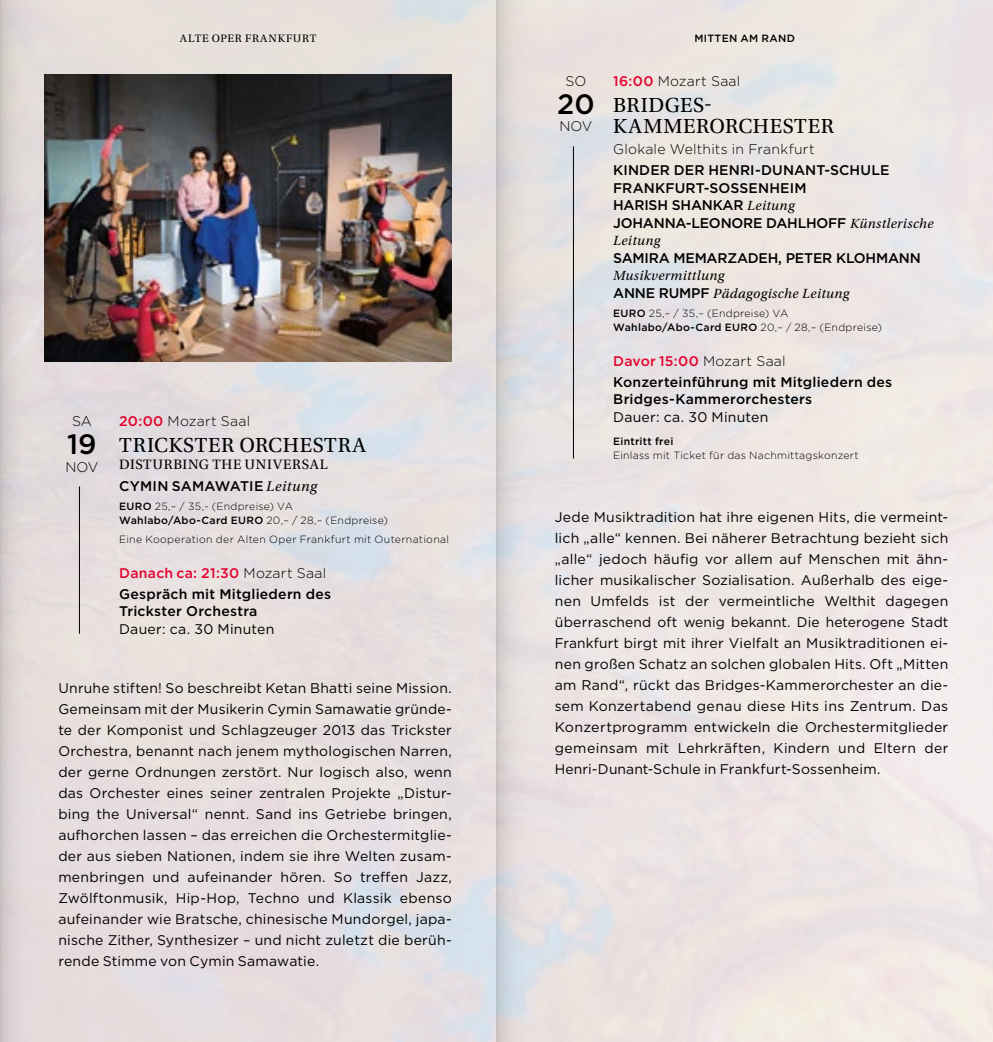
<style>
.page{position:relative;width:993px;height:1042px;background:#fff}
.page>*{position:absolute;margin:0;border:0;box-sizing:border-box;transform-origin:0 0}
.t1{font:500 28px "Gotham";color:#000}
.t2{font:21.35px/21px "Utopia Std";letter-spacing:.03em;color:#000}
.t3{font:14.35px "Utopia Std";letter-spacing:.055em;color:#000}
.t4{font:14px/21px "Gotham";letter-spacing:.015em;color:#000;text-align:justify}
.t5{font:500 14px/17.5px "Gotham";letter-spacing:.01em;color:#000}
.t6{font:300 14px "Gotham";letter-spacing:.015em;color:#000}
.t7{font:italic 14px/17.5px "Utopia Std";letter-spacing:.03em;color:#000}
.t8{font:500 14px "Gotham";letter-spacing:-.015em;color:#000}
.t9{font:11.38px "Utopia Std";letter-spacing:.075em;color:#000}
.t10{font:300 10.5px/14px "Gotham";letter-spacing:.025em;color:#000}
.t11{font:500 10.5px "Gotham";letter-spacing:.025em;color:#000}
.s1{font-weight:500;color:#e4032e}
.s2{font-family:"Utopia Std";font-weight:400;font-style:italic;font-size:14.88px}
.s3{font-weight:500}
.s4{color:#e4032e}
.s5{font-weight:300}
.s6{font-family:"Utopia Std";font-weight:400;font-style:italic}
.s7{font-family:"Gotham";font-weight:500;font-style:normal}
</style>
<div class="page">
<div style="left:0;top:0;width:992px;height:1042px;background:#eae3e2"></div>
<img style="left:71px;top:74px;width:380px;height:287px">
<hr style="left:79px;top:486px;width:1px;height:148px;background:#000">
<hr style="left:573px;top:146px;width:1px;height:312px;background:#000">
<svg style="left:0;top:0;width:71px;height:1042px"></svg>
<svg style="left:496px;top:0;width:71px;height:1042px"></svg>
<p class="t9" style="left:180px;top:32px;width:138px">ALTE OPER FRANKFURT</p>
<p class="t11" style="left:694px;top:32px;width:102px">MITTEN AM RAND</p>
<p class="t6" style="left:72px;top:412px;width:21px">SA</p>
<h1 class="t1" style="left:67px;top:426px;width:31px">19</h1>
<p class="t6" style="left:65px;top:458px;width:34px">NOV</p>
<p class="t6" style="left:119px;top:412px;width:133px"><span class="s1">20:00</span> Mozart Saal</p>
<h2 class="t2" style="left:119px;top:435px;width:248px">TRICKSTER ORCHESTRA</h2>
<p class="t3" style="left:119px;top:457px;width:210px">DISTURBING THE UNIVERSAL</p>
<p class="t5" style="left:119px;top:477px;width:199px">CYMIN SAMAWATIE <span class="s2">Leitung</span></p>
<p class="t10" style="left:119px;top:499px;width:270px"><span class="s3">EURO</span> 25,– / 35,- (Endpreise) VA<br><span class="s3">Wahlabo/Abo-Card EURO</span> 20,– / 28,– (Endpreise)</p>
<p class="t10" style="left:119px;top:532px;width:331px">Eine Kooperation der Alten Oper Frankfurt mit Outernational</p>
<p class="t5" style="left:119px;top:562px;width:213px;line-height:21px"><span class="s4">Danach ca: 21:30</span> <span class="s5">Mozart Saal<br></span>Gespräch mit Mitgliedern des</p>
<p class="t5" style="left:119px;top:602px;width:140px">Trickster Orchestra</p>
<p class="t4" style="left:119px;top:618px;width:157px">Dauer: ca. 30 Minuten</p>
<p class="t4" style="left:58px;top:677px;width:395px">Unruhe stiften! So beschreibt Ketan Bhatti seine Mission.<br>Gemeinsam mit der Musikerin Cymin Samawatie gründe&shy;te der Komponist und Schlagzeuger 2013 das Trickster Orchestra, benannt nach jenem mythologischen Narren, der gerne Ordnungen zerstört. Nur logisch also, wenn das Orchester eines seiner zentralen Projekte „Distur&shy;bing the Universal“ nennt. Sand ins Getriebe bringen, aufhorchen lassen – das erreichen die Orchestermitglie&shy;der aus sieben Nationen, indem sie ihre Welten zusam&shy;menbringen und aufeinander hören. So treffen Jazz, Zwölftonmusik, Hip-Hop, Techno und Klassik ebenso aufeinander wie Bratsche, chinesische Mundorgel, japa&shy;nische Zither, Synthesizer – und nicht zuletzt die berüh&shy;rende Stimme von Cymin Samawatie.</p>
<p class="t6" style="left:565px;top:72px;width:22px">SO</p>
<h1 class="t1" style="left:557px;top:86px;width:39px">20</h1>
<p class="t6" style="left:559px;top:118px;width:34px">NOV</p>
<p class="t6" style="left:613px;top:72px;width:129px"><span class="s1">16:00</span> Mozart Saal</p>
<h2 class="t2" style="left:613px;top:95px;width:222px">BRIDGES-<br>KAMMERORCHESTER</h2>
<p class="t6" style="left:613px;top:140px;width:203px">Glokale Welthits in Frankfurt</p>
<p class="t5" style="left:613px;top:161px;width:322px">KINDER DER HENRI-DUNANT-SCHULE<br>FRANKFURT-SOSSENHEIM<br>HARISH SHANKAR <span class="s6">Leitung<br></span>JOHANNA-LEONORE DAHLHOFF <span class="s6">Künstlerische</span></p>
<p class="t7" style="left:613px;top:232px;width:49px">Leitung</p>
<p class="t8" style="left:613px;top:249px;width:309px">SAMIRA MEMARZADEH, PETER KLOHMANN</p>
<p class="t7" style="left:613px;top:267px;width:238px">Musikvermittlung<br><span class="s7">ANNE RUMPF</span> Pädagogische Leitung</p>
<p class="t10" style="left:613px;top:306px;width:270px"><span class="s3">EURO</span> 25,– / 35,– (Endpreise) VA<br><span class="s3">Wahlabo/Abo-Card EURO</span> 20,– / 28,– (Endpreise)</p>
<p class="t5" style="left:613px;top:350px;width:280px;line-height:21px"><span class="s4">Davor 15:00</span> <span class="s5">Mozart Saal<br></span>Konzerteinführung mit Mitgliedern des</p>
<p class="t5" style="left:613px;top:390px;width:200px">Bridges-Kammerorchesters</p>
<p class="t4" style="left:613px;top:406px;width:157px">Dauer: ca. 30 Minuten</p>
<p class="t11" style="left:613px;top:434px;width:62px">Eintritt frei</p>
<p class="t10" style="left:613px;top:447px;width:247px">Einlass mit Ticket für das Nachmittagskonzert</p>
<p class="t4" style="left:554px;top:506px;width:395px">Jede Musiktradition hat ihre eigenen Hits, die vermeint&shy;lich „alle“ kennen. Bei näherer Betrachtung bezieht sich „alle“ jedoch häufig vor allem auf Menschen mit ähn&shy;licher musikalischer Sozialisation. Außerhalb des eige&shy;nen Umfelds ist der vermeintliche Welthit dagegen überraschend oft wenig bekannt. Die heterogene Stadt Frankfurt birgt mit ihrer Vielfalt an Musiktraditionen ei&shy;nen großen Schatz an solchen globalen Hits. Oft „Mitten am Rand“, rückt das Bridges-Kammerorchester an die&shy;sem Konzertabend genau diese Hits ins Zentrum. Das Konzertprogramm entwickeln die Orchestermitglieder gemeinsam mit Lehrkräften, Kindern und Eltern der Henri-Dunant-Schule in Frankfurt-Sossenheim.</p>
</div>
